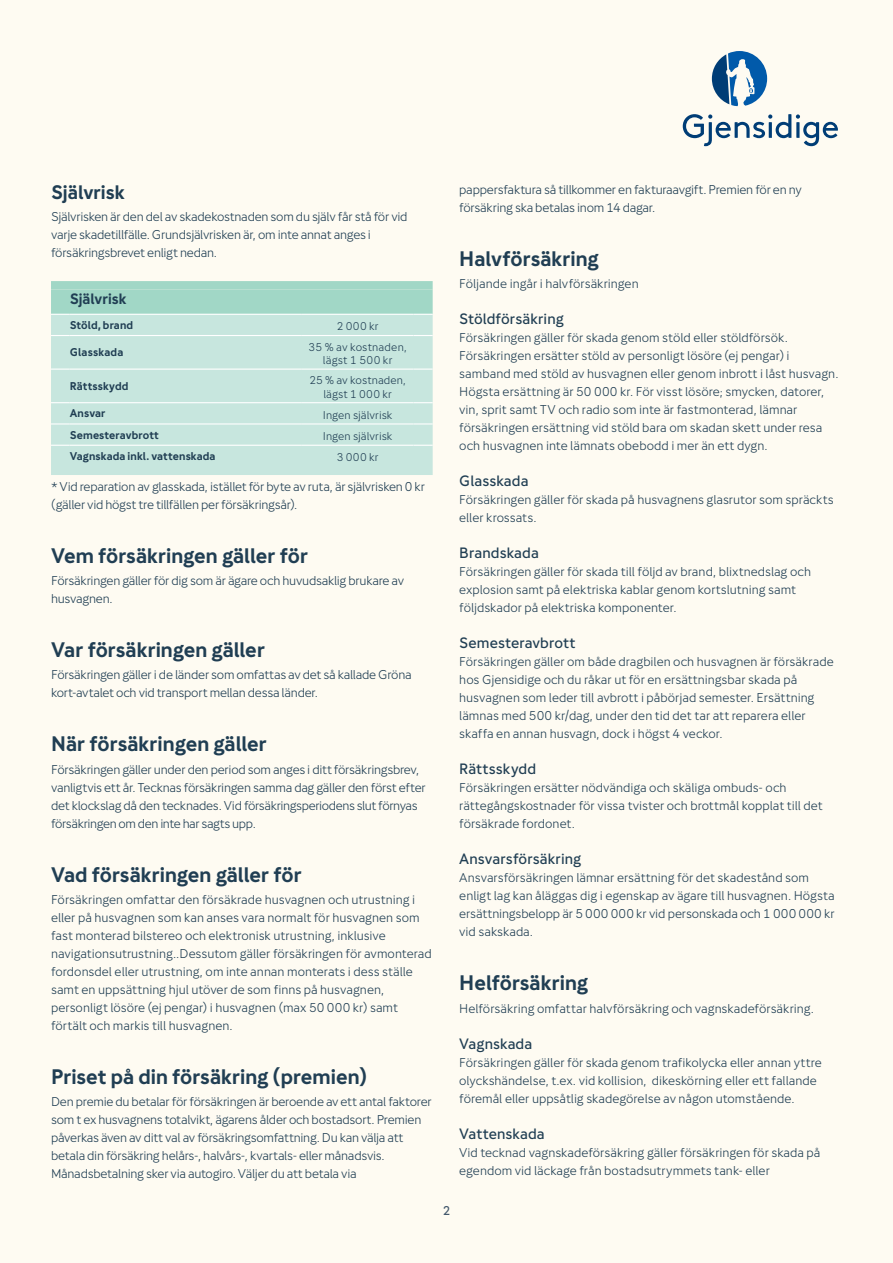
<style>
.page{position:relative;width:893px;height:1263px;background:#fefbf2}
.page>*{position:absolute;margin:0;border:0;box-sizing:border-box;transform-origin:0 0}
.t1{font:700 21px "Gjensidige";color:#203e53}
.t2{font:700 19.5px "Gjensidige";color:#203e53}
.t3{font:500 15px "Gjensidige";letter-spacing:.005em;color:#203e53}
.t4{font:700 15px "Gjensidige";color:#203e53}
.t5{font:12.75px/18px "Gjensidige";letter-spacing:-.01em;color:#203e53}
.t6{font:500 12.75px "Gjensidige";color:#43586c}
.t7{font:11.25px/13.5px "Gjensidige";letter-spacing:.005em;color:#203e53;text-align:center}
.t8{font:700 11.25px "Gjensidige";letter-spacing:.01em;color:#203e53}
</style>
<div class="page">
<svg style="left:683px;top:114px;width:155px;height:32px"></svg>
<svg style="left:712px;top:51px;width:55px;height:55px"></svg>
<div style="left:51px;top:315px;width:382px;height:160px;background:#c7e6de"></div>
<svg style="left:51px;top:281px;width:382px;height:34px;background:#a5d8c8"></svg>
<svg style="left:51px;top:335px;width:19px;height:1px"></svg>
<hr style="left:70px;top:335px;width:232px;height:1px;background:#fff">
<hr style="left:302px;top:335px;width:112px;height:1px;background:#fff">
<svg style="left:414px;top:335px;width:19px;height:1px"></svg>
<svg style="left:51px;top:369px;width:19px;height:1px"></svg>
<hr style="left:70px;top:369px;width:232px;height:1px;background:#fff">
<hr style="left:302px;top:369px;width:112px;height:1px;background:#fff">
<svg style="left:414px;top:369px;width:19px;height:1px"></svg>
<svg style="left:51px;top:402px;width:19px;height:1px"></svg>
<hr style="left:70px;top:402px;width:232px;height:1px;background:#fff">
<hr style="left:302px;top:402px;width:112px;height:1px;background:#fff">
<svg style="left:414px;top:402px;width:19px;height:1px"></svg>
<svg style="left:51px;top:423px;width:19px;height:1px"></svg>
<hr style="left:70px;top:423px;width:232px;height:1px;background:#fff">
<hr style="left:302px;top:423px;width:112px;height:1px;background:#fff">
<svg style="left:414px;top:423px;width:19px;height:1px"></svg>
<svg style="left:51px;top:445px;width:19px;height:1px"></svg>
<hr style="left:70px;top:445px;width:232px;height:1px;background:#fff">
<hr style="left:302px;top:445px;width:112px;height:1px;background:#fff">
<svg style="left:414px;top:445px;width:19px;height:1px"></svg>
<h2 class="t2" style="left:51px;top:180px;width:75px">Självrisk</h2>
<p class="t5" style="left:51px;top:207px;width:358px">Självrisken är den del av skadekostnaden som du själv får stå för vid varje skadetillfälle. Grundsjälvrisken är, om inte annat anges i försäkringsbrevet enligt nedan.</p>
<p class="t4" style="left:70px;top:290px;width:58px">Självrisk</p>
<p class="t8" style="left:70px;top:318px;width:65px">Stöld, brand</p>
<p class="t7" style="left:337px;top:319px;width:43px">2 000 kr</p>
<p class="t8" style="left:70px;top:346px;width:55px">Glasskada</p>
<p class="t7" style="left:308px;top:340px;width:100px">35 % av kostnaden, lägst 1 500 kr</p>
<p class="t8" style="left:70px;top:379px;width:60px">Rättsskydd</p>
<p class="t7" style="left:309px;top:374px;width:98px">25 % av kostnaden, lägst 1 000 kr</p>
<p class="t8" style="left:70px;top:407px;width:37px">Ansvar</p>
<p class="t7" style="left:323px;top:408px;width:71px">Ingen självrisk</p>
<p class="t8" style="left:70px;top:428px;width:91px">Semesteravbrott</p>
<p class="t7" style="left:323px;top:429px;width:71px">Ingen självrisk</p>
<p class="t8" style="left:70px;top:449px;width:147px">Vagnskada inkl. vattenskada</p>
<p class="t7" style="left:337px;top:450px;width:43px">3 000 kr</p>
<p class="t5" style="left:51px;top:477px;width:375px">* Vid reparation av glasskada, istället för byte av ruta, är självrisken 0 kr (gäller vid högst tre tillfällen per försäkringsår).</p>
<h1 class="t1" style="left:51px;top:543px;width:259px">Vem försäkringen gäller för</h1>
<p class="t5" style="left:51px;top:572px;width:355px">Försäkringen gäller för dig som är ägare och huvudsaklig brukare av husvagnen.</p>
<h1 class="t1" style="left:51px;top:638px;width:216px">Var försäkringen gäller</h1>
<p class="t5" style="left:51px;top:666px;width:362px">Försäkringen gäller i de länder som omfattas av det så kallade Gröna kort-avtalet och vid transport mellan dessa länder.</p>
<h1 class="t1" style="left:51px;top:732px;width:217px">När försäkringen gäller</h1>
<p class="t5" style="left:51px;top:760px;width:376px">Försäkringen gäller under den period som anges i ditt försäkringsbrev, vanligtvis ett år. Tecknas försäkringen samma dag gäller den först efter det klockslag då den tecknades. Vid försäkringsperiodens slut förnyas försäkringen om den inte har sagts upp.</p>
<h1 class="t1" style="left:51px;top:862px;width:252px">Vad försäkringen gäller för</h1>
<p class="t5" style="left:51px;top:890px;width:382px">Försäkringen omfattar den försäkrade husvagnen och utrustning i eller på husvagnen som kan anses vara normalt för husvagnen som fast monterad bilstereo och elektronisk utrustning, inklusive navigationsutrustning..Dessutom gäller försäkringen för avmonterad fordonsdel eller utrustning, om inte annan monterats i dess ställe samt en uppsättning hjul utöver de som finns på husvagnen, personligt lösöre (ej pengar) i husvagnen (max 50 000 kr) samt förtält och markis till husvagnen.</p>
<h1 class="t1" style="left:51px;top:1064px;width:317px">Priset på din försäkring (premien)</h1>
<p class="t5" style="left:51px;top:1093px;width:382px">Den premie du betalar för försäkringen är beroende av ett antal faktorer som t ex husvagnens totalvikt, ägarens ålder och bostadsort. Premien påverkas även av ditt val av försäkringsomfattning. Du kan välja att betala din försäkring helårs-, halvårs-, kvartals- eller månadsvis.<br>Månadsbetalning sker via autogiro. Väljer du att betala via</p>
<p class="t5" style="left:459px;top:180px;width:344px">pappersfaktura så tillkommer en fakturaavgift. Premien för en ny försäkring ska betalas inom 14 dagar.</p>
<h1 class="t1" style="left:459px;top:246px;width:141px">Halvförsäkring</h1>
<p class="t5" style="left:459px;top:275px;width:181px">Följande ingår i halvförsäkringen</p>
<p class="t3" style="left:459px;top:310px;width:106px">Stöldförsäkring</p>
<p class="t5" style="left:459px;top:329px;width:381px">Försäkringen gäller för skada genom stöld eller stöldförsök.<br>Försäkringen ersätter stöld av personligt lösöre (ej pengar) i samband med stöld av husvagnen eller genom inbrott i låst husvagn.<br>Högsta ersättning är 50 000 kr. För visst lösöre; smycken, datorer, vin, sprit samt TV och radio som inte är fastmonterad, lämnar försäkringen ersättning vid stöld bara om skadan skett under resa och husvagnen inte lämnats obebodd i mer än ett dygn.</p>
<p class="t3" style="left:459px;top:472px;width:71px">Glasskada</p>
<p class="t5" style="left:459px;top:491px;width:376px">Försäkringen gäller för skada på husvagnens glasrutor som spräckts eller krossats.</p>
<p class="t3" style="left:459px;top:544px;width:81px">Brandskada</p>
<p class="t5" style="left:459px;top:563px;width:353px">Försäkringen gäller för skada till följd av brand, blixtnedslag och explosion samt på elektriska kablar genom kortslutning samt följdskador på elektriska komponenter.</p>
<p class="t3" style="left:459px;top:634px;width:118px">Semesteravbrott</p>
<p class="t5" style="left:459px;top:653px;width:376px">Försäkringen gäller om både dragbilen och husvagnen är försäkrade hos Gjensidige och du råkar ut för en ersättningsbar skada på husvagnen som leder till avbrott i påbörjad semester. Ersättning lämnas med 500 kr/dag, under den tid det tar att reparera eller skaffa en annan husvagn, dock i högst 4 veckor.</p>
<p class="t3" style="left:459px;top:760px;width:78px">Rättsskydd</p>
<p class="t5" style="left:459px;top:779px;width:365px">Försäkringen ersätter nödvändiga och skäliga ombuds- och rättegångskostnader för vissa tvister och brottmål kopplat till det försäkrade fordonet.</p>
<p class="t3" style="left:459px;top:850px;width:124px">Ansvarsförsäkring</p>
<p class="t5" style="left:459px;top:869px;width:377px">Ansvarsförsäkringen lämnar ersättning för det skadestånd som enligt lag kan åläggas dig i egenskap av ägare till husvagnen. Högsta ersättningsbelopp är 5 000 000 kr vid personskada och 1 000 000 kr vid sakskada.</p>
<h1 class="t1" style="left:459px;top:971px;width:131px">Helförsäkring</h1>
<p class="t5" style="left:459px;top:999px;width:356px">Helförsäkring omfattar halvförsäkring och vagnskadeförsäkring.</p>
<p class="t3" style="left:459px;top:1034px;width:75px">Vagnskada</p>
<p class="t5" style="left:459px;top:1053px;width:364px">Försäkringen gäller för skada genom trafikolycka eller annan yttre olyckshändelse, t.ex. vid kollision, dikeskörning eller ett fallande föremål eller uppsåtlig skadegörelse av någon utomstående.</p>
<p class="t3" style="left:459px;top:1124px;width:87px">Vattenskada</p>
<p class="t5" style="left:459px;top:1143px;width:363px">Vid tecknad vagnskadeförsäkring gäller försäkringen för skada på egendom vid läckage från bostadsutrymmets tank- eller</p>
<p class="t6" style="left:443px;top:1203px;width:9px">2</p>
</div>
